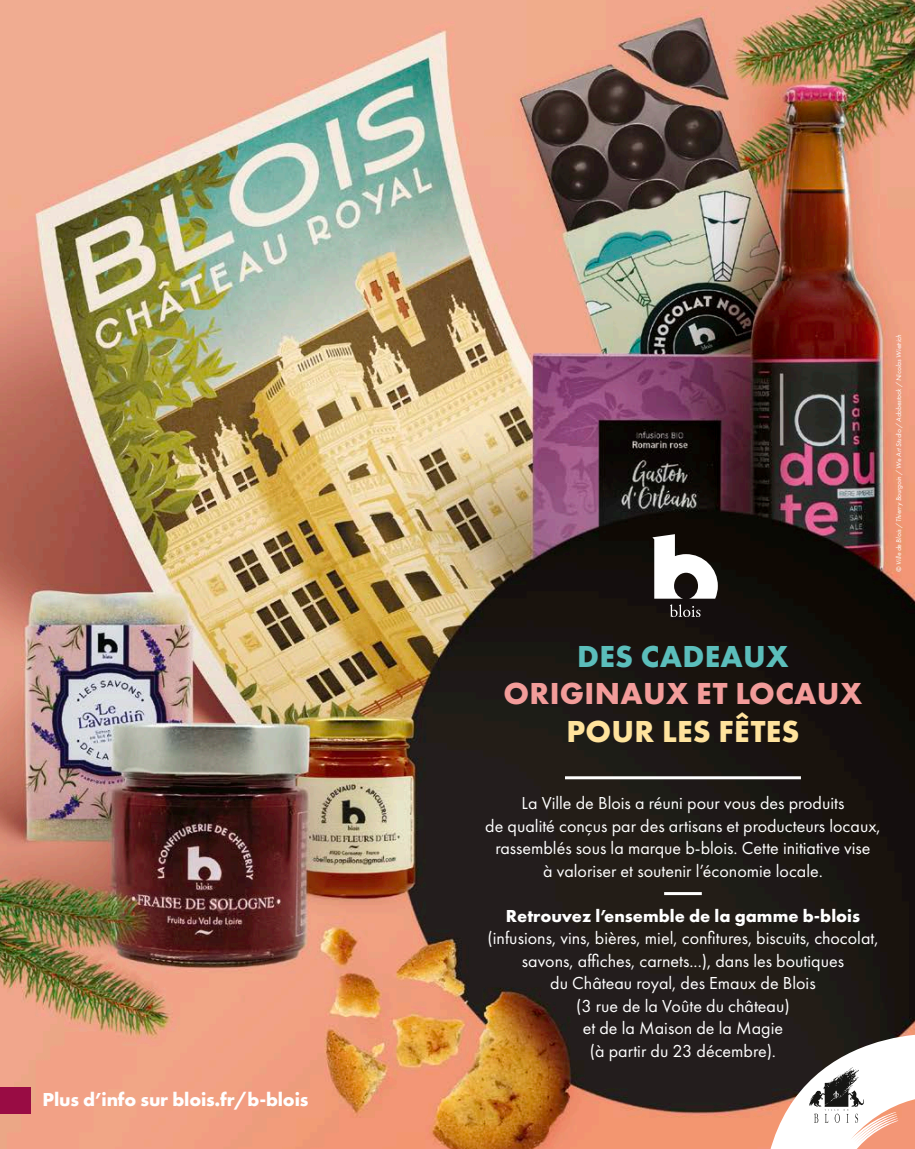
<style>
.page{position:relative;width:915px;height:1149px;background:#fff}
.page>*{position:absolute;margin:0;border:0;box-sizing:border-box;transform-origin:0 0}
.t1{font:700 31.5px "Futura PT";letter-spacing:.01em;color:#f39c9a}
.t2{font:700 31.5px "Futura PT";letter-spacing:.01em;color:#ffe39d}
.t3{font:700 31.5px "Futura PT";letter-spacing:.01em;color:#5bbebb}
.t4{font:700 19.5px "Futura PT";letter-spacing:-.01em;color:#fff}
.t5{font:18px/22.5px "Futura PT";color:#fff;text-align:center}
.t6{font:700 18px "Futura PT";color:#fff}
.t7{font:italic 7.2px "Futura PT";color:#fff}
</style>
<div class="page">
<img style="left:0;top:0;width:914px;height:1148px">
<svg style="left:652px;top:534px;width:65px;height:64px"></svg>
<svg style="left:669px;top:604px;width:31px;height:13px"></svg>
<hr style="left:564px;top:776px;width:236px;height:3px;background:#fff">
<hr style="left:664px;top:891px;width:37px;height:3px;background:#fff">
<div style="left:0;top:1086px;width:30px;height:27px;background:#990c44"></div>
<svg style="left:762px;top:1028px;width:153px;height:121px"></svg>
<p class="t4" style="left:43px;top:1086px;width:267px">Plus d’info sur blois.fr/b-blois</p>
<p class="t7" style="left:894px;top:571px;width:239px;rotate:-90deg">© Ville de Blois / Thierry Bourgoin / We Art Studio / Adobestock / Nicolas Wietrich</p>
<h1 class="t3" style="left:577px;top:635px;width:213px">DES CADEAUX</h1>
<h1 class="t1" style="left:503px;top:673px;width:360px">ORIGINAUX ET LOCAUX</h1>
<h1 class="t2" style="left:566px;top:710px;width:235px">POUR LES FÊTES</h1>
<p class="t5" style="left:485px;top:791px;width:397px">La Ville de Blois a réuni pour vous des produits<br>de qualité conçus par des artisans et producteurs locaux, rassemblés sous la marque b-blois. Cette initiative vise<br>à valoriser et soutenir l’économie locale.</p>
<p class="t6" style="left:505px;top:903px;width:355px">Retrouvez l’ensemble de la gamme b-blois</p>
<p class="t5" style="left:487px;top:926px;width:392px">(infusions, vins, bières, miel, confitures, biscuits, chocolat, savons, affiches, carnets...), dans les boutiques<br>du Château royal, des Emaux de Blois<br>(3 rue de la Voûte du château)<br>et de la Maison de la Magie<br>(à partir du 23 décembre).</p>
</div>
